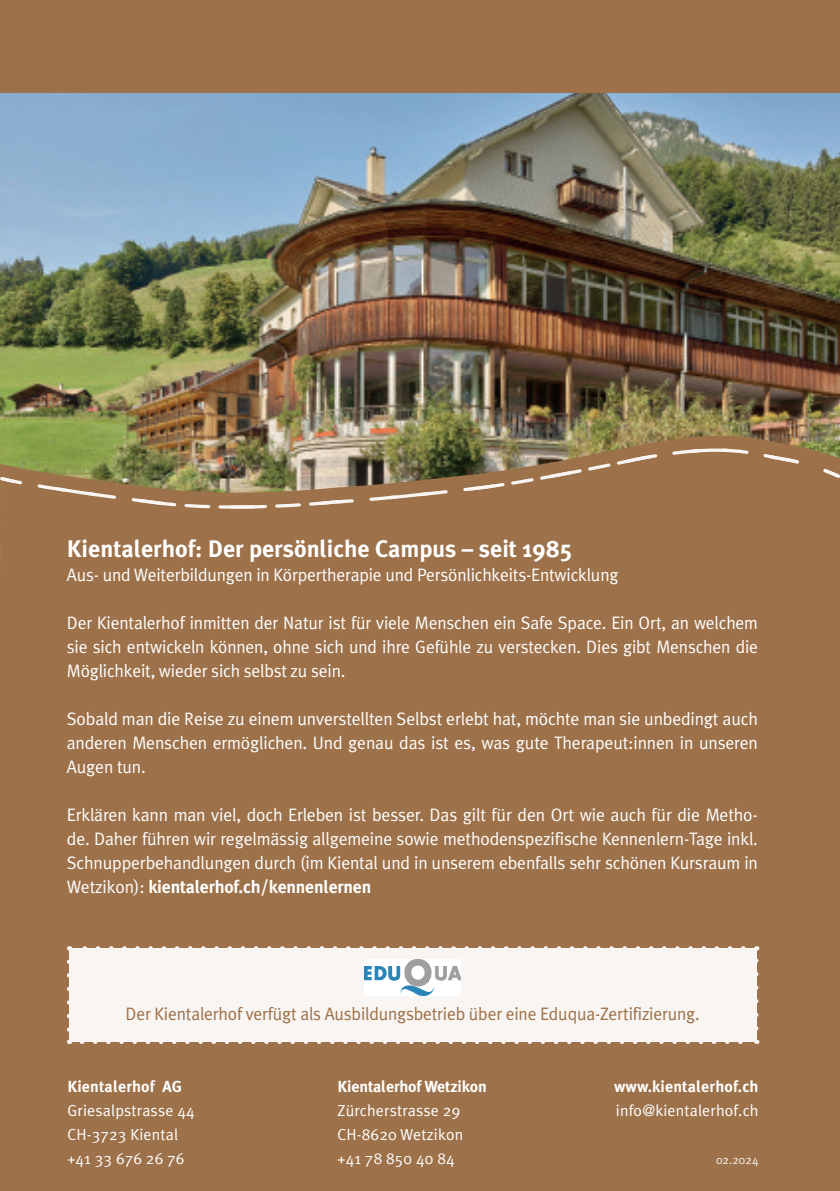
<style>
.page{position:relative;width:840px;height:1191px;background:#fff}
.page>*{position:absolute;margin:0;border:0;box-sizing:border-box;transform-origin:0 0}
.t1{font:700 24px "Meta Plus";color:#fff}
.t2{font:18px/24px "Meta Plus";letter-spacing:-.01em;color:#fff;text-align:justify}
.t3{font:18px "Meta Plus";letter-spacing:-.01em;color:#9d6f45}
.t4{font:16px/24px "Meta Plus";letter-spacing:.01em;color:#fff}
.t5{font:700 16px "Meta Plus";letter-spacing:.01em;color:#fff}
.t6{font:700 16px "Meta Plus";letter-spacing:-.01em;color:#fff}
.t7{font:12px "Meta Plus";letter-spacing:.01em;color:#f8f5f3}
.s1{font-weight:700}
</style>
<div class="page">
<div style="left:0;top:660px;width:839px;height:531px;background:#9d7149"></div>
<div style="left:69px;top:948px;width:686px;height:93px;background:#f8f5f3"></div>
<svg style="left:82px;top:1041px;width:667px;height:3px"></svg>
<svg style="left:67px;top:961px;width:4px;height:83px"></svg>
<svg style="left:754px;top:946px;width:4px;height:82px"></svg>
<svg style="left:69px;top:946px;width:674px;height:2px"></svg>
<img style="left:0;top:93px;width:839px;height:334px">
<svg style="left:0;top:427px;width:839px;height:233px;background:#9b734a"></svg>
<svg style="left:657px;top:447px;width:93px;height:5px"></svg>
<svg style="left:171px;top:508px;width:132px;height:1px"></svg>
<img style="left:0;top:452px;width:839px;height:56px">
<img style="left:364px;top:959px;width:96px;height:36px">
<div style="left:0;top:0;width:839px;height:93px;background:#9d7149"></div>
<h1 class="t1" style="left:67px;top:534px;width:506px">Kientalerhof: Der persönliche Campus – seit 1985</h1>
<p class="t2" style="left:67px;top:562px;width:553px">Aus- und Weiterbildungen in Körpertherapie und Persönlichkeits-Entwicklung</p>
<p class="t2" style="left:67px;top:610px;width:692px">Der Kientalerhof inmitten der Natur ist für viele Menschen ein Safe Space. Ein Ort, an welchem sie sich entwickeln können, ohne sich und ihre Gefühle zu verstecken. Dies gibt Menschen die Möglichkeit, wieder sich selbst zu sein.</p>
<p class="t2" style="left:67px;top:706px;width:692px">Sobald man die Reise zu einem unverstellten Selbst erlebt hat, möchte man sie unbedingt auch anderen Menschen ermöglichen. Und genau das ist es, was gute Therapeut:innen in unseren Augen tun.</p>
<p class="t2" style="left:67px;top:802px;width:692px">Erklären kann man viel, doch Erleben ist besser. Das gilt für den Ort wie auch für die Metho&shy;de. Daher führen wir regelmässig allgemeine sowie methodenspezifische Kennenlern-Tage inkl.<br>Schnupperbehandlungen durch (im Kiental und in unserem ebenfalls sehr schönen Kursraum in Wetzikon): <span class="s1">kientalerhof.ch/kennenlernen</span></p>
<p class="t3" style="left:125px;top:1003px;width:575px">Der Kientalerhof verfügt als Ausbildungsbetrieb über eine Eduqua-Zertifizierung.</p>
<p class="t5" style="left:67px;top:1076px;width:116px">Kientalerhof AG</p>
<p class="t4" style="left:67px;top:1097px;width:129px">Griesalpstrasse 44<br>CH-3723 Kiental +41 33 676 26 76</p>
<p class="t6" style="left:337px;top:1076px;width:151px">Kientalerhof Wetzikon</p>
<p class="t4" style="left:337px;top:1097px;width:127px">Zürcherstrasse 29<br>CH-8620 Wetzikon +41 78 850 40 84</p>
<p class="t5" style="left:613px;top:1076px;width:146px">www.kientalerhof.ch</p>
<p class="t4" style="left:615px;top:1097px;width:144px">info@kientalerhof.ch</p>
<p class="t7" style="left:715px;top:1152px;width:44px">02.2024</p>
</div>
